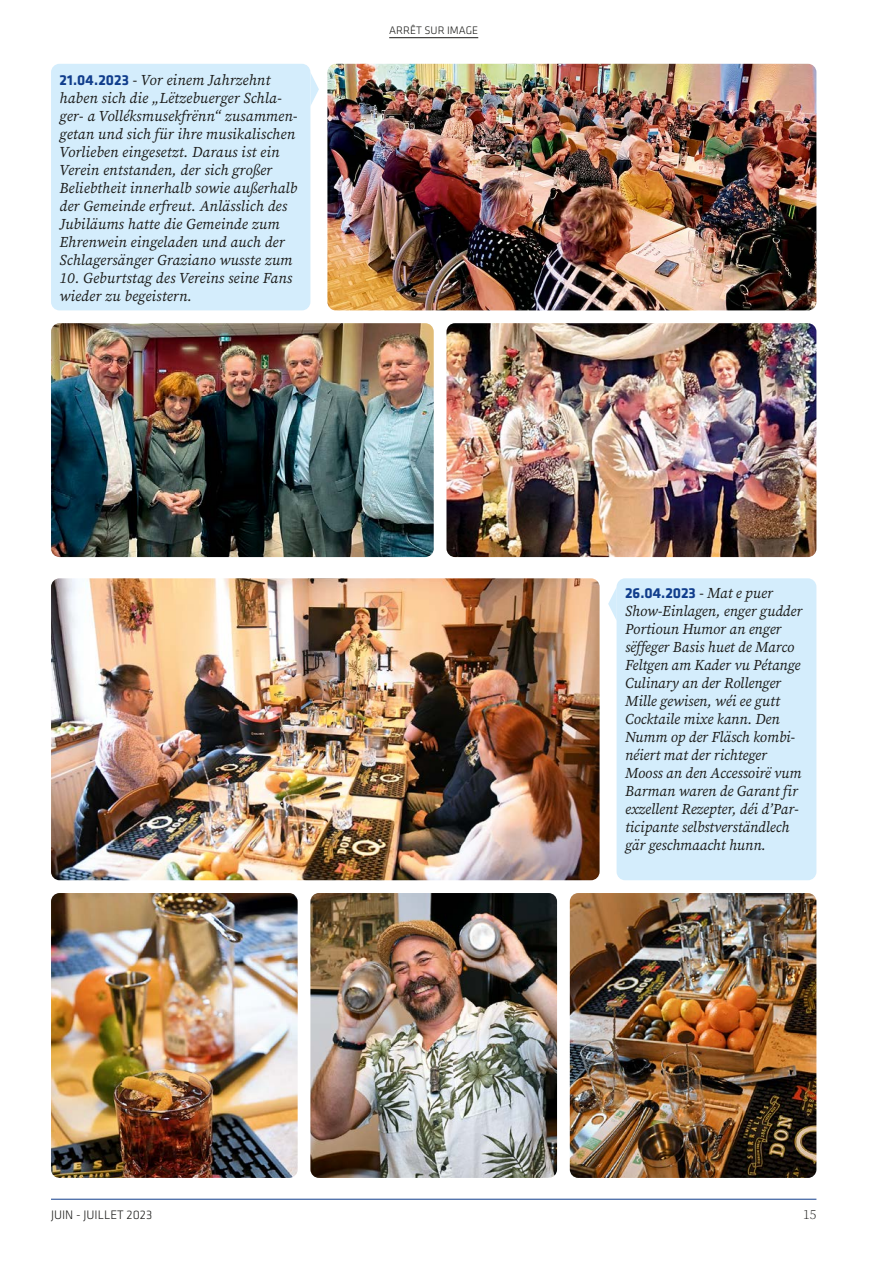
<style>
.page{position:relative;width:893px;height:1263px;background:#fff}
.page>*{position:absolute;margin:0;border:0;box-sizing:border-box;transform-origin:0 0}
.t1{font:italic 15px/18px "Source Serif Pro";color:#1a1a18}
.t2{font:700 15px "Klavika";color:#103d8c}
.t3{font:300 13.5px "Source Serif Pro";color:#1a1a18}
.t4{font:300 12.75px "Klavika";color:#1a1a18}
.t5{font:300 11.25px "Klavika";color:#1a1a18}
.s1{font-family:"Klavika";font-weight:700;font-style:normal;color:#103d8c}
.s2{font-family:"Source Serif Pro";font-weight:400;font-style:italic;color:#1a1a18}
</style>
<div class="page">
<hr style="left:51px;top:1199px;width:765px;height:1px;background:#103d8c">
<hr style="left:389px;top:37px;width:89px;height:1px;background:#1a1a18">
<img style="left:51px;top:323px;width:383px;height:234px">
<img style="left:446px;top:323px;width:370px;height:234px">
<img style="left:327px;top:64px;width:489px;height:246px">
<div style="left:51px;top:64px;width:259px;height:246px;background:#d4edfc;border-radius:9px"></div>
<svg style="left:310px;top:72px;width:9px;height:34px"></svg>
<img style="left:570px;top:893px;width:246px;height:285px">
<img style="left:51px;top:893px;width:247px;height:285px">
<img style="left:310px;top:893px;width:247px;height:285px">
<img style="left:51px;top:578px;width:549px;height:302px">
<div style="left:617px;top:578px;width:199px;height:302px;background:#d4edfc;border-radius:9px"></div>
<svg style="left:608px;top:587px;width:9px;height:34px"></svg>
<p class="t1" style="left:60px;top:72px;width:240px"><span class="s1">21.04.2023</span> - Vor einem Jahrzehnt haben sich die „Lëtzebuerger Schla&shy;ger- a Volléksmusekfrënn“ zusammen&shy;getan und sich für ihre musikalischen Vorlieben eingesetzt. Daraus ist ein Verein entstanden, der sich großer Beliebtheit innerhalb sowie außerhalb der Gemeinde erfreut. Anlässlich des Jubiläums hatte die Gemeinde zum Ehrenwein eingeladen und auch der Schlagersänger Graziano wusste zum</p>
<p class="t1" style="left:60px;top:270px;width:234px">10. Geburtstag des Vereins seine Fans wieder zu begeistern.</p>
<p class="t5" style="left:389px;top:24px;width:91px">ARRÊT SUR IMAGE</p>
<p class="t2" style="left:625px;top:585px;width:149px">26.04.2023 <span class="s2">- Mat e puer</span></p>
<p class="t1" style="left:625px;top:603px;width:179px">Show-Einlagen, enger gudder<br>Portioun Humor an enger sëffeger Basis huet de Marco<br>Feltgen am Kader vu Pétange<br>Culinary an der Rollenger<br>Mille gewisen, wéi ee gutt<br>Cocktaile mixe kann. Den<br>Numm op der Fläsch kombi&shy;néiert mat der richteger<br>Mooss an den Accessoirë vum<br>Barman waren de Garant fir exzellent Rezepter, déi d’Par&shy;ticipante selbstverständlech gär geschmaacht hunn.</p>
<p class="t4" style="left:51px;top:1208px;width:103px">JUIN - JUILLET 2023</p>
<p class="t3" style="left:803px;top:1206px;width:15px">15</p>
</div>
